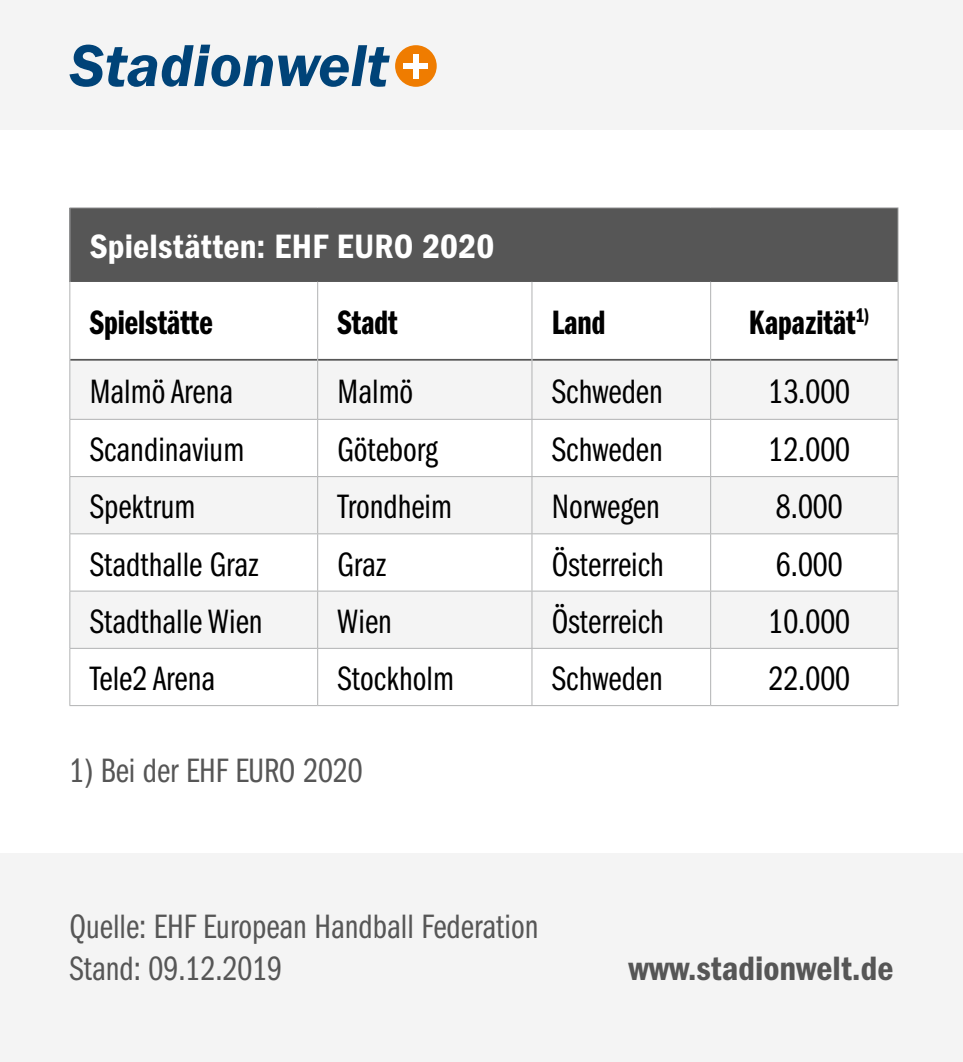
<style>
.page{position:relative;width:963px;height:1062px;background:#fff}
.page>*{position:absolute;margin:0;border:0;box-sizing:border-box;transform-origin:0 0}
.t1{font:35px "Franklin Gothic LT Book Cmpr";color:#000}
.t2{font:35px/42px "Franklin Gothic LT Book Cmpr";color:#565656}
.t3{font:35px "Franklin Gothic LT Demi Cmpr";color:#000}
.t4{font:600 condensed 35px "Franklin Gothic LT";letter-spacing:.005em;color:#fff}
.t5{font:600 condensed 35px "Franklin Gothic LT";color:#565656}
</style>
<div class="page">
<div style="left:0;top:853px;width:962px;height:209px;background:#f4f4f4"></div>
<div style="left:70px;top:208px;width:828px;height:73px;background:#565656"></div>
<svg style="left:70px;top:361px;width:827px;height:287px;fill:#f4f4f4"></svg>
<hr style="left:69px;top:207px;width:248px;height:1px;background:#b1b2b3">
<hr style="left:317px;top:207px;width:215px;height:1px;background:#b1b2b3">
<hr style="left:532px;top:207px;width:178px;height:1px;background:#b1b2b3">
<hr style="left:710px;top:207px;width:188px;height:1px;background:#b1b2b3">
<hr style="left:69px;top:419px;width:248px;height:1px;background:#b1b2b3">
<hr style="left:317px;top:419px;width:215px;height:1px;background:#b1b2b3">
<hr style="left:532px;top:419px;width:178px;height:1px;background:#b1b2b3">
<hr style="left:710px;top:419px;width:188px;height:1px;background:#b1b2b3">
<hr style="left:69px;top:476px;width:248px;height:1px;background:#b1b2b3">
<hr style="left:317px;top:476px;width:215px;height:1px;background:#b1b2b3">
<hr style="left:532px;top:476px;width:178px;height:1px;background:#b1b2b3">
<hr style="left:710px;top:476px;width:188px;height:1px;background:#b1b2b3">
<hr style="left:69px;top:533px;width:248px;height:1px;background:#b1b2b3">
<hr style="left:317px;top:533px;width:215px;height:1px;background:#b1b2b3">
<hr style="left:532px;top:533px;width:178px;height:1px;background:#b1b2b3">
<hr style="left:710px;top:533px;width:188px;height:1px;background:#b1b2b3">
<hr style="left:69px;top:590px;width:248px;height:1px;background:#b1b2b3">
<hr style="left:317px;top:590px;width:215px;height:1px;background:#b1b2b3">
<hr style="left:532px;top:590px;width:178px;height:1px;background:#b1b2b3">
<hr style="left:710px;top:590px;width:188px;height:1px;background:#b1b2b3">
<hr style="left:69px;top:648px;width:248px;height:1px;background:#b1b2b3">
<hr style="left:317px;top:648px;width:215px;height:1px;background:#b1b2b3">
<hr style="left:532px;top:648px;width:178px;height:1px;background:#b1b2b3">
<hr style="left:710px;top:648px;width:188px;height:1px;background:#b1b2b3">
<hr style="left:69px;top:705px;width:248px;height:1px;background:#b1b2b3">
<hr style="left:317px;top:705px;width:215px;height:1px;background:#b1b2b3">
<hr style="left:532px;top:705px;width:178px;height:1px;background:#b1b2b3">
<hr style="left:710px;top:705px;width:188px;height:1px;background:#b1b2b3">
<hr style="left:70px;top:281px;width:247px;height:1px;background:#565656">
<hr style="left:317px;top:281px;width:215px;height:1px;background:#565656">
<hr style="left:532px;top:281px;width:178px;height:1px;background:#565656">
<hr style="left:710px;top:281px;width:187px;height:1px;background:#565656">
<hr style="left:70px;top:359px;width:247px;height:2px;background:#565656">
<hr style="left:318px;top:359px;width:213px;height:2px;background:#565656">
<hr style="left:532px;top:359px;width:178px;height:2px;background:#565656">
<hr style="left:711px;top:359px;width:186px;height:2px;background:#565656">
<hr style="left:69px;top:208px;width:1px;height:73px;background:#b1b2b3">
<hr style="left:897px;top:208px;width:1px;height:73px;background:#b1b2b3">
<hr style="left:69px;top:281px;width:1px;height:79px;background:#b1b2b3">
<hr style="left:317px;top:282px;width:1px;height:78px;background:#b1b2b3">
<hr style="left:531px;top:282px;width:1px;height:78px;background:#b1b2b3">
<hr style="left:710px;top:282px;width:1px;height:78px;background:#b1b2b3">
<hr style="left:897px;top:281px;width:1px;height:79px;background:#b1b2b3">
<hr style="left:69px;top:360px;width:1px;height:59px;background:#b1b2b3">
<hr style="left:317px;top:360px;width:1px;height:59px;background:#b1b2b3">
<hr style="left:531px;top:360px;width:1px;height:59px;background:#b1b2b3">
<hr style="left:710px;top:360px;width:1px;height:59px;background:#b1b2b3">
<hr style="left:897px;top:360px;width:1px;height:59px;background:#b1b2b3">
<hr style="left:69px;top:420px;width:1px;height:56px;background:#b1b2b3">
<hr style="left:317px;top:420px;width:1px;height:56px;background:#b1b2b3">
<hr style="left:531px;top:420px;width:1px;height:56px;background:#b1b2b3">
<hr style="left:710px;top:420px;width:1px;height:56px;background:#b1b2b3">
<hr style="left:897px;top:420px;width:1px;height:56px;background:#b1b2b3">
<hr style="left:69px;top:477px;width:1px;height:56px;background:#b1b2b3">
<hr style="left:317px;top:477px;width:1px;height:56px;background:#b1b2b3">
<hr style="left:531px;top:477px;width:1px;height:56px;background:#b1b2b3">
<hr style="left:710px;top:477px;width:1px;height:56px;background:#b1b2b3">
<hr style="left:897px;top:477px;width:1px;height:56px;background:#b1b2b3">
<hr style="left:69px;top:534px;width:1px;height:57px;background:#b1b2b3">
<hr style="left:317px;top:534px;width:1px;height:57px;background:#b1b2b3">
<hr style="left:531px;top:534px;width:1px;height:57px;background:#b1b2b3">
<hr style="left:710px;top:534px;width:1px;height:57px;background:#b1b2b3">
<hr style="left:897px;top:534px;width:1px;height:57px;background:#b1b2b3">
<hr style="left:69px;top:591px;width:1px;height:57px;background:#b1b2b3">
<hr style="left:317px;top:591px;width:1px;height:57px;background:#b1b2b3">
<hr style="left:531px;top:591px;width:1px;height:57px;background:#b1b2b3">
<hr style="left:710px;top:591px;width:1px;height:57px;background:#b1b2b3">
<hr style="left:897px;top:591px;width:1px;height:57px;background:#b1b2b3">
<hr style="left:69px;top:648px;width:1px;height:57px;background:#b1b2b3">
<hr style="left:317px;top:648px;width:1px;height:57px;background:#b1b2b3">
<hr style="left:531px;top:648px;width:1px;height:57px;background:#b1b2b3">
<hr style="left:710px;top:648px;width:1px;height:57px;background:#b1b2b3">
<hr style="left:897px;top:648px;width:1px;height:57px;background:#b1b2b3">
<div style="left:0;top:0;width:962px;height:129px;background:#f4f4f4"></div>
<svg style="left:69px;top:45px;width:321px;height:42px"></svg>
<div style="left:395px;top:45px;width:41px;height:42px;background:#ef7c00;border-radius:50%"></div>
<div style="left:403px;top:63px;width:25px;height:6px;background:#fff"></div>
<div style="left:413px;top:53px;width:5px;height:25px;background:#fff"></div>
<p class="t4" style="left:90px;top:226px;width:406px">Spielstätten: EHF EURO 2020</p>
<p class="t3" style="left:90px;top:303px;width:124px">Spielstätte</p>
<p class="t3" style="left:337px;top:303px;width:62px">Stadt</p>
<p class="t3" style="left:551px;top:303px;width:55px">Land</p>
<p class="t3" style="left:748px;top:303px;width:122px">Kapazität<sup>1)</sup></p>
<p class="t1" style="left:90px;top:372px;width:145px">Malmö Arena</p>
<p class="t1" style="left:337px;top:372px;width:77px">Malmö</p>
<p class="t1" style="left:551px;top:372px;width:112px">Schweden</p>
<p class="t1" style="left:768px;top:372px;width:83px">13.000</p>
<p class="t1" style="left:90px;top:430px;width:156px">Scandinavium</p>
<p class="t1" style="left:337px;top:430px;width:102px">Göteborg</p>
<p class="t1" style="left:551px;top:430px;width:112px">Schweden</p>
<p class="t1" style="left:768px;top:430px;width:83px">12.000</p>
<p class="t1" style="left:90px;top:487px;width:107px">Spektrum</p>
<p class="t1" style="left:337px;top:487px;width:116px">Trondheim</p>
<p class="t1" style="left:551px;top:487px;width:109px">Norwegen</p>
<p class="t1" style="left:775px;top:487px;width:68px">8.000</p>
<p class="t1" style="left:90px;top:545px;width:171px">Stadthalle Graz</p>
<p class="t1" style="left:337px;top:545px;width:50px">Graz</p>
<p class="t1" style="left:551px;top:545px;width:114px">Österreich</p>
<p class="t1" style="left:775px;top:545px;width:68px">6.000</p>
<p class="t1" style="left:90px;top:602px;width:174px">Stadthalle Wien</p>
<p class="t1" style="left:337px;top:602px;width:56px">Wien</p>
<p class="t1" style="left:551px;top:602px;width:114px">Österreich</p>
<p class="t1" style="left:768px;top:602px;width:83px">10.000</p>
<p class="t1" style="left:90px;top:659px;width:127px">Tele2 Arena</p>
<p class="t1" style="left:337px;top:659px;width:118px">Stockholm</p>
<p class="t1" style="left:551px;top:659px;width:112px">Schweden</p>
<p class="t1" style="left:768px;top:659px;width:83px">22.000</p>
<p class="t2" style="left:69px;top:750px;width:295px">1) Bei der EHF EURO 2020</p>
<p class="t2" style="left:69px;top:906px;width:470px">Quelle: EHF European Handball Federation<br>Stand: 09.12.2019</p>
<p class="t5" style="left:628px;top:948px;width:266px">www.stadionwelt.de</p>
</div>
